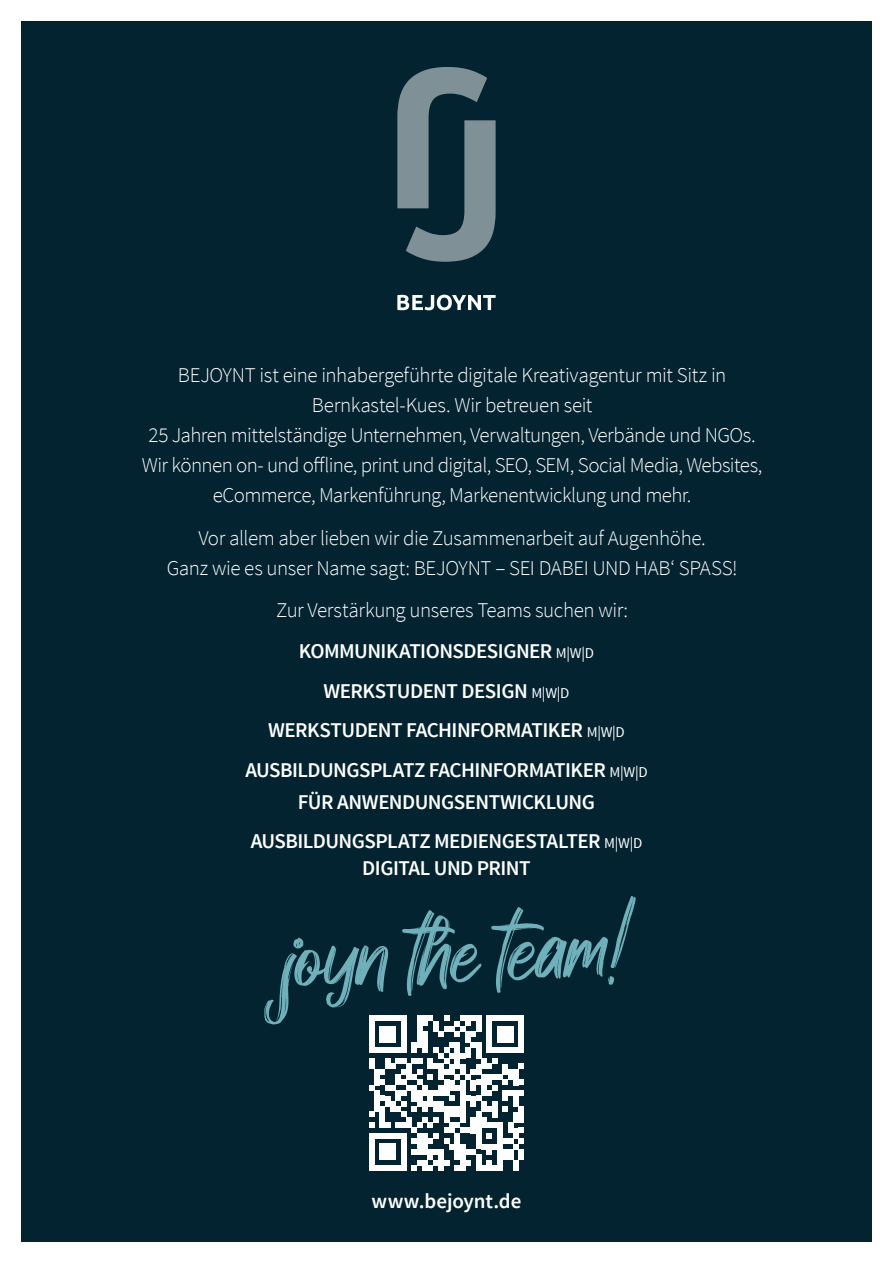
<style>
.page{position:relative;width:893px;height:1263px;background:#fff}
.page>*{position:absolute;margin:0;border:0;box-sizing:border-box;transform-origin:0 0}
.t1{font:100.95px "Dexotick By Dhan Studio";color:#6fb0ba}
.t2{font:300 21px/30px "Source Sans Pro";letter-spacing:-.025em;color:#fff;text-align:center}
.t3{font:600 21px/39.8px "Source Sans Pro";letter-spacing:-.025em;color:#fff;text-align:center}
.t4{font:600 21px "Source Sans Pro";letter-spacing:-.005em;color:#fff}
.s1{font-weight:400;font-size:15px}
</style>
<div class="page">
<div style="left:21px;top:21px;width:851px;height:1221px;background:#032331"></div>
<div style="left:369px;top:1133px;width:5px;height:37px;background:#fff"></div>
<div style="left:380px;top:1144px;width:5px;height:16px;background:#fff"></div>
<div style="left:385px;top:1144px;width:5px;height:16px;background:#fff"></div>
<div style="left:390px;top:1144px;width:6px;height:16px;background:#fff"></div>
<svg style="left:374px;top:1165px;width:27px;height:5px"></svg>
<div style="left:401px;top:1133px;width:5px;height:37px;background:#fff"></div>
<svg style="left:412px;top:1160px;width:10px;height:10px"></svg>
<div style="left:422px;top:1160px;width:6px;height:10px;background:#fff"></div>
<div style="left:428px;top:1149px;width:5px;height:11px;background:#fff"></div>
<svg style="left:428px;top:1160px;width:10px;height:10px"></svg>
<div style="left:438px;top:1149px;width:6px;height:21px;background:#fff"></div>
<div style="left:454px;top:1133px;width:6px;height:27px;background:#fff"></div>
<div style="left:460px;top:1144px;width:5px;height:26px;background:#fff"></div>
<svg style="left:444px;top:1160px;width:27px;height:10px"></svg>
<div style="left:476px;top:1154px;width:5px;height:16px;background:#fff"></div>
<div style="left:487px;top:1160px;width:5px;height:10px;background:#fff"></div>
<svg style="left:481px;top:1165px;width:16px;height:5px"></svg>
<div style="left:497px;top:1122px;width:6px;height:48px;background:#fff"></div>
<div style="left:503px;top:1149px;width:5px;height:11px;background:#fff"></div>
<div style="left:508px;top:1149px;width:5px;height:11px;background:#fff"></div>
<div style="left:513px;top:1160px;width:6px;height:10px;background:#fff"></div>
<svg style="left:369px;top:1015px;width:155px;height:139px"></svg>
<div style="left:519px;top:1149px;width:5px;height:11px;background:#fff"></div>
<svg style="left:397px;top:67px;width:99px;height:195px"></svg>
<svg style="left:397px;top:295px;width:99px;height:15px"></svg>
<p class="t2" style="left:142px;top:360px;width:622px">BEJOYNT ist eine inhabergeführte digitale Kreativagentur mit Sitz in Bernkastel-Kues. Wir betreuen seit<br>25 Jahren mittelständige Unternehmen, Verwaltungen, Verbände und NGOs.<br>Wir können on- und offline, print und digital, SEO, SEM, Social Media, Websites, eCommerce, Markenführung, Markenentwicklung und mehr.</p>
<p class="t2" style="left:167px;top:523px;width:572px">Vor allem aber lieben wir die Zusammenarbeit auf Augenhöhe.<br>Ganz wie es unser Name sagt: BEJOYNT – SEI DABEI UND HAB‘ SPASS!</p>
<p class="t2" style="left:276px;top:595px;width:354px">Zur Verstärkung unseres Teams suchen wir:</p>
<p class="t3" style="left:245px;top:632px;width:404px">KOMMUNIKATIONSDESIGNER <span class="s1">M|W|D </span>WERKSTUDENT DESIGN <span class="s1">M|W|D<br></span>WERKSTUDENT FACHINFORMATIKER <span class="s1">M|W|D </span>AUSBILDUNGSPLATZ FACHINFORMATIKER <span class="s1">M|W|D</span></p>
<p class="t3" style="left:251px;top:782px;width:393px">FÜR ANWENDUNGSENTWICKLUNG<br>AUSBILDUNGSPLATZ MEDIENGESTALTER <span class="s1">M|W|D</span></p>
<p class="t3" style="left:362px;top:849px;width:170px">DIGITAL UND PRINT</p>
<h1 class="t1" style="left:280px;top:886px;width:353px;rotate:-2deg">joyn the team!</h1>
<p class="t4" style="left:372px;top:1187px;width:151px">www.bejoynt.de</p>
</div>
